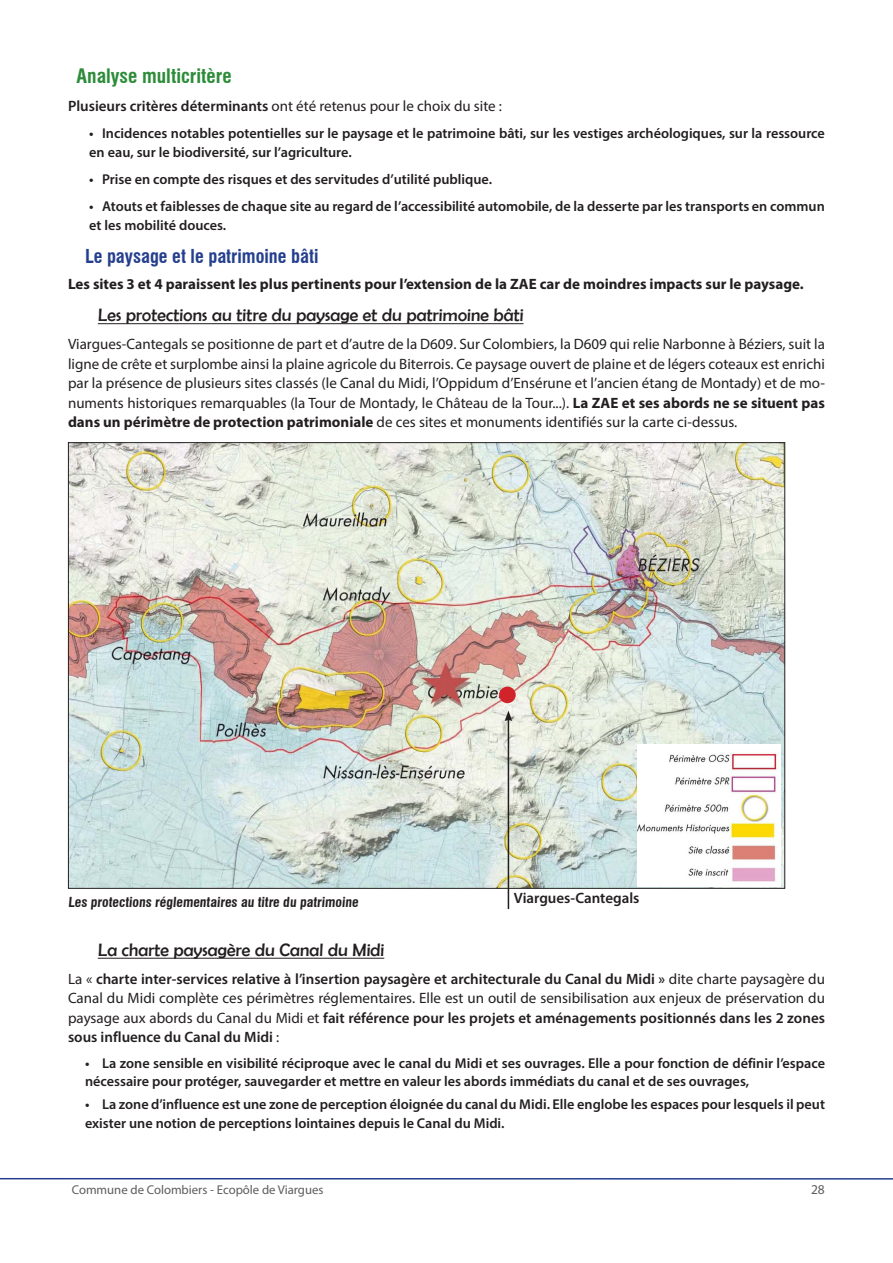
<style>
.page{position:relative;width:893px;height:1263px;background:#fff}
.page>*{position:absolute;margin:0;border:0;box-sizing:border-box;transform-origin:0 0}
.TITRE_5{font:700 condensed 19.5px "Swiss 721 BT";color:#2d8c39}
.TITRE_6{font:700 condensed 18.75px "Swiss 721 BT";color:#253f8e}
.TITRE_7{font:18px "Berlin Sans FB";color:#231f20}
.corps_de_texte_1{font:15px/19.5px "Myriad Pro";color:#231f20;text-align:justify}
.corps_de_texte_1-2{font:600 15px/19.5px "Myriad Pro";color:#231f20;text-align:justify}
.corps_de_texte_1_gras{font:700 15px "Myriad Pro";color:#231f20}
.t1{font:600 14.25px/18.8px "Myriad Pro";color:#231f20}
.legende{font:700 condensed 13.5px "Swiss 721 BT";color:#231f20}
.t2{font:13.5px "Myriad Pro";color:#5c5c5f}
.t3{font:12.75px "Myriad Pro";color:#5c5c5f}
.s1{font-weight:600}
.s2{font-weight:700}
.s3{font-weight:400}
</style>
<div class="page">
<hr style="left:0;top:1178px;width:893px;height:2px;background:#253f8e">
<hr style="left:98px;top:323px;width:425px;height:1px;background:#231f20">
<img style="left:70px;top:444px;width:713px;height:443px">
<div style="left:499px;top:686px;width:17px;height:17px;background:#d1232a;border-radius:50%"></div>
<hr style="left:508px;top:719px;width:1px;height:190px;background:#231f20">
<svg style="left:505px;top:711px;width:7px;height:10px"></svg>
<img style="left:638px;top:744px;width:143px;height:142px">
<hr style="left:98px;top:958px;width:286px;height:1px;background:#231f20">
<p class="TITRE_5" style="left:77px;top:64px;width:157px">Analyse multicritère</p>
<p class="corps_de_texte_1" style="left:68px;top:96px;width:436px"><span class="s1">Plusieurs critères déterminants</span> ont été retenus pour le choix du site :</p>
<p class="t1" style="left:89px;top:124px;width:737px">• Incidences notables potentielles sur le paysage et le patrimoine bâti, sur les vestiges archéologiques, sur la ressource en eau, sur le biodiversité, sur l’agriculture.</p>
<p class="t1" style="left:89px;top:170px;width:404px">• Prise en compte des risques et des servitudes d’utilité publique.</p>
<p class="t1" style="left:89px;top:197px;width:737px">• Atouts et faiblesses de chaque site au regard de l’accessibilité automobile, de la desserte par les transports en commun et les mobilité douces.</p>
<p class="TITRE_6" style="left:85px;top:245px;width:235px">Le paysage et le patrimoine bâti</p>
<p class="corps_de_texte_1_gras" style="left:68px;top:274px;width:737px">Les sites 3 et 4 paraissent les plus pertinents pour l’extension de la ZAE car de moindres impacts sur le paysage.</p>
<p class="TITRE_7" style="left:98px;top:305px;width:428px">Les protections au titre du paysage et du patrimoine bâti</p>
<p class="corps_de_texte_1" style="left:68px;top:334px;width:758px">Viargues-Cantegals se positionne de part et d’autre de la D609. Sur Colombiers, la D609 qui relie Narbonne à Béziers, suit la ligne de crête et surplombe ainsi la plaine agricole du Biterrois. Ce paysage ouvert de plaine et de légers coteaux est enrichi par la présence de plusieurs sites classés (le Canal du Midi, l’Oppidum d’Ensérune et l’ancien étang de Montady) et de mo&shy;numents historiques remarquables (la Tour de Montady, le Château de la Tour...). <span class="s2">La ZAE et ses abords ne se situent pas dans un périmètre de protection patrimoniale</span> de ces sites et monuments identifiés sur la carte ci-dessus.</p>
<p class="legende" style="left:68px;top:894px;width:293px">Les protections réglementaires au titre du patrimoine</p>
<p class="corps_de_texte_1-2" style="left:514px;top:888px;width:127px">Viargues-Cantegals</p>
<p class="TITRE_7" style="left:98px;top:940px;width:289px">La charte paysagère du Canal du Midi</p>
<p class="corps_de_texte_1-2" style="left:68px;top:969px;width:758px"><span class="s3">La «</span> charte inter-services relative à l’insertion paysagère et architecturale du Canal du Midi » <span class="s3">dite charte paysagère du Canal du Midi complète ces périmètres réglementaires. Elle est un outil de sensibilisation aux enjeux de préservation du paysage aux abords du Canal du Midi et</span> fait référence pour les projets et aménagements positionnés dans les 2 zones sous influence du Canal du Midi <span class="s3">:</span></p>
<p class="t1" style="left:85px;top:1053px;width:741px">• La zone sensible en visibilité réciproque avec le canal du Midi et ses ouvrages. Elle a pour fonction de définir l’espace nécessaire pour protéger, sauvegarder et mettre en valeur les abords immédiats du canal et de ses ouvrages,</p>
<p class="t1" style="left:85px;top:1095px;width:741px">• La zone d’influence est une zone de perception éloignée du canal du Midi. Elle englobe les espaces pour lesquels il peut exister une notion de perceptions lointaines depuis le Canal du Midi.</p>
<p class="t3" style="left:72px;top:1182px;width:253px">Commune de Colombiers - Ecopôle de Viargues</p>
<p class="t2" style="left:811px;top:1181px;width:15px">28</p>
</div>
